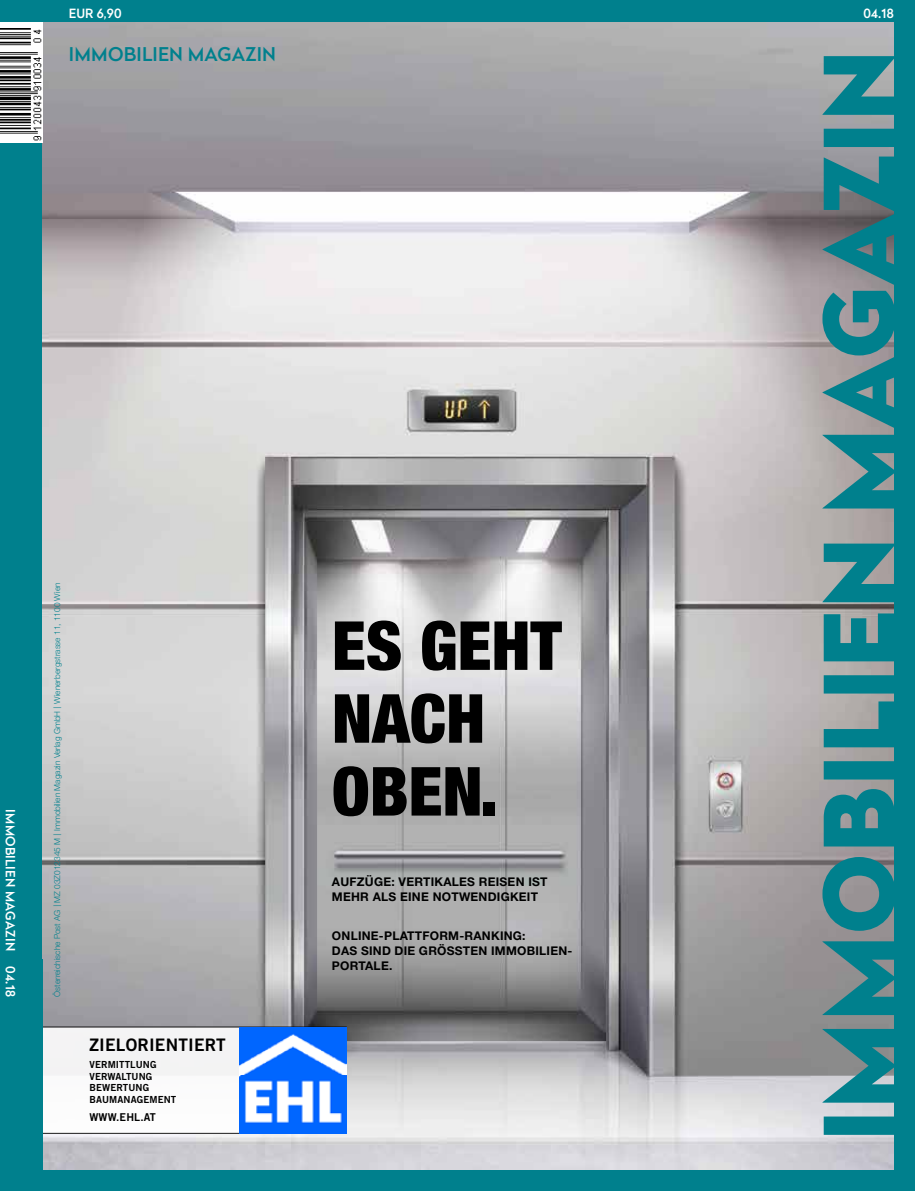
<style>
.page{position:relative;width:915px;height:1191px;background:#fff}
.page>*{position:absolute;margin:0;border:0;box-sizing:border-box;transform-origin:0 0}
.t1{font:900 condensed 67.8px/72.8px "Helvetica Neue";color:#000}
.t2{font:500 18.9px "Radikal";letter-spacing:.01em;color:#00808d}
.t3{font:17.25px "Trade Gothic Bold Two";letter-spacing:.01em;color:#000}
.t4{font:500 12.75px "Radikal";letter-spacing:.02em;color:#fff}
.t5{font:700 12px/15.5px "Helvetica Neue LT Std";letter-spacing:.02em;color:#000}
.t6{font:10.8px "Trade Gothic Bold Two";letter-spacing:.01em;color:#000}
.t7{font:9.75px/11.7px "Trade Gothic Bold Two";letter-spacing:.01em;color:#000}
.t8{font:300 8.25px "Helvetica Neue LT Std";color:#00808d}
.s1{font-family:"Gotham";font-weight:400}
</style>
<div class="page">
<div style="left:21px;top:0;width:893px;height:1191px;background:#00808d"></div>
<img style="left:43px;top:23px;width:850px;height:1146px">
<div style="left:0;top:0;width:21px;height:1191px;background:#00808d"></div>
<svg style="left:822px;top:56px;width:72px;height:1078px"></svg>
<div style="left:32px;top:1027px;width:314px;height:106px;background:#fff"></div>
<img style="left:239px;top:1027px;width:107px;height:106px">
<div style="left:21px;top:960px;width:22px;height:231px;background:#00808d"></div>
<img style="left:17px;top:23px;width:26px;height:120px">
<img style="left:0;top:23px;width:17px;height:120px">
<p class="t4" style="left:69px;top:4px;width:54px">EUR 6,90</p>
<p class="t4" style="left:863px;top:4px;width:32px">04.18</p>
<h2 class="t2" style="left:69px;top:41px;width:208px">IMMOBILIEN MAGAZIN</h2>
<p class="t4" style="left:20px;top:809px;width:189px;rotate:90deg">IMMOBILIEN MAGAZIN 04.18</p>
<p class="t8" style="left:52px;top:996px;width:415px;rotate:-90deg">Österreichische Post AG <span class="s1">|</span> MZ 03Z012345 M <span class="s1">|</span> Immobilien Magazin Verlag GmbH <span class="s1">|</span> Wienerbergstrasse 11, 1100 Wien</p>
<h3 class="t3" style="left:89px;top:1034px;width:138px">ZIELORIENTIERT</h3>
<p class="t7" style="left:89px;top:1058px;width:88px">VERMITTLUNG<br>VERWALTUNG<br>BEWERTUNG<br>BAUMANAGEMENT</p>
<p class="t6" style="left:89px;top:1110px;width:68px">WWW.EHL.AT</p>
<h1 class="t1" style="left:332px;top:608px;width:231px">ES GEHT<br>NACH<br>OBEN.</h1>
<p class="t5" style="left:332px;top:874px;width:217px;line-height:15px">AUFZÜGE: VERTIKALES REISEN IST<br>MEHR ALS EINE NOTWENDIGKEIT</p>
<p class="t5" style="left:332px;top:927px;width:242px">ONLINE-PLATTFORM-RANKING:<br>DAS SIND DIE GRÖSSTEN IMMOBILIEN-<br>PORTALE.</p>
</div>
